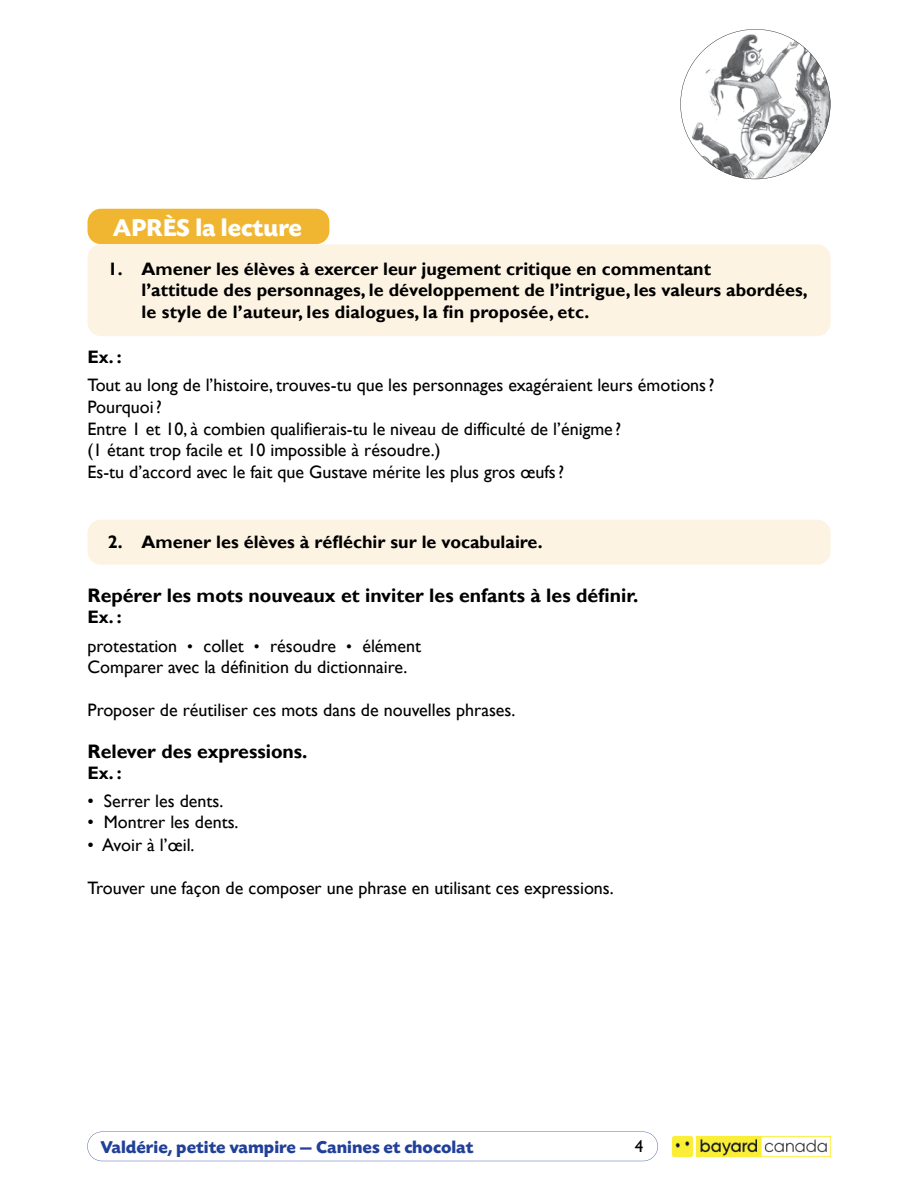
<style>
.page{position:relative;width:918px;height:1188px;background:#fff}
.page>*{position:absolute;margin:0;border:0;box-sizing:border-box;transform-origin:0 0}
.t1{font:700 25.5px "Today SB";color:#fff}
.t2{font:700 19.5px "Gill Sans";color:#000}
.t3{font:18px/21.6px "Gill Sans";color:#000}
.t4{font:700 18px/21.6px "Gill Sans";color:#000}
.t5{font:700 18px "Today SB";color:#21409a}
.t6{font:17.1px "Gill Sans";color:#000}
.s1{font-weight:700}
.s2{font-size:16.5px}
</style>
<div class="page">
<svg style="left:680px;top:29px;width:150px;height:150px"></svg>
<svg style="left:87px;top:1132px;width:571px;height:29px"></svg>
<img style="left:673px;top:1136px;width:157px;height:21px">
<div style="left:88px;top:209px;width:241px;height:35px;background:#f1b631;border-radius:14px"></div>
<div style="left:88px;top:244px;width:743px;height:92px;background:#fdf3e2;border-radius:14px"></div>
<div style="left:88px;top:520px;width:743px;height:45px;background:#fdf3e2;border-radius:14px"></div>
<h1 class="t1" style="left:113px;top:214px;width:191px">APRÈS la lecture</h1>
<p class="t4" style="left:142px;top:258px;width:668px;text-indent:-34px">1. Amener les élèves à exercer leur jugement critique en commentant<br>l’attitude des personnages, le développement de l’intrigue, les valeurs abordées, le style de l’auteur, les dialogues, la fin proposée, etc.</p>
<p class="t4" style="left:88px;top:347px;width:36px">Ex. :</p>
<p class="t3" style="left:88px;top:375px;width:628px">Tout au long de l’histoire, trouves-tu que les personnages exagéraient leurs émotions ?<br>Pourquoi ?<br>Entre 1 et 10, à combien qualifierais-tu le niveau de difficulté de l’énigme ?<br>(1 étant trop facile et 10 impossible à résoudre.)<br>Es-tu d’accord avec le fait que Gustave mérite les plus gros œufs ?</p>
<p class="t4" style="left:108px;top:532px;width:437px">2. Amener les élèves à réfléchir sur le vocabulaire.</p>
<p class="t2" style="left:88px;top:584px;width:552px">Repérer les mots nouveaux et inviter les enfants à les définir.</p>
<p class="t3" style="left:88px;top:603px;width:335px;line-height:28.3px"><span class="s1">Ex. :<br></span>protestation <span class="s2">•</span> collet <span class="s2">•</span> résoudre <span class="s2">•</span> élément</p>
<p class="t3" style="left:88px;top:657px;width:321px">Comparer avec la définition du dictionnaire.</p>
<p class="t3" style="left:88px;top:700px;width:429px">Proposer de réutiliser ces mots dans de nouvelles phrases.</p>
<p class="t2" style="left:88px;top:740px;width:222px">Relever des expressions.</p>
<p class="t4" style="left:88px;top:763px;width:36px">Ex. :</p>
<p class="t3" style="left:88px;top:791px;width:137px">• Serrer les dents.</p>
<p class="t3" style="left:88px;top:812px;width:153px">• Montrer les dents.</p>
<p class="t3" style="left:88px;top:834px;width:109px">• Avoir à l’œil.</p>
<p class="t3" style="left:88px;top:877px;width:528px">Trouver une façon de composer une phrase en utilisant ces expressions.</p>
<p class="t5" style="left:100px;top:1137px;width:375px">Valdérie, petite vampire — Canines et chocolat</p>
<p class="t6" style="left:635px;top:1137px;width:10px">4</p>
</div>
